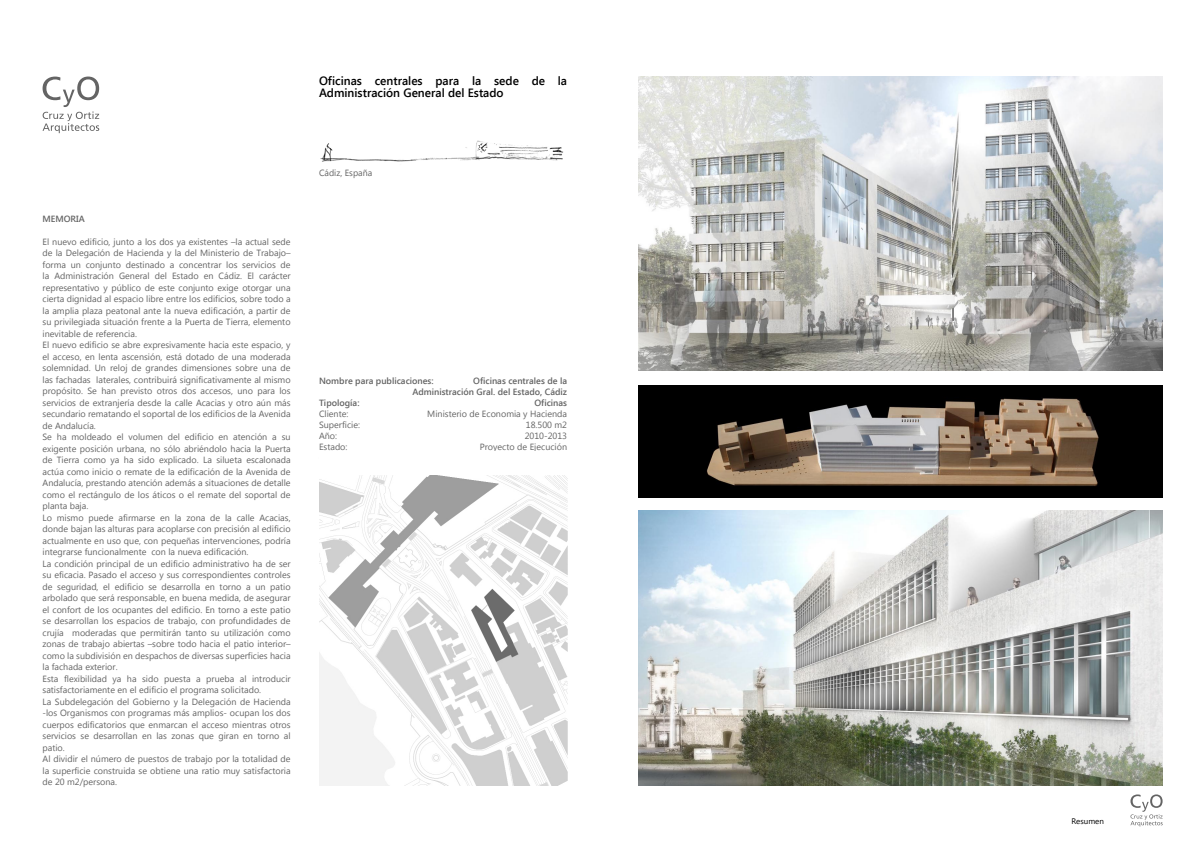
<style>
.page{position:relative;width:1191px;height:842px;background:#fff}
.page>*{position:absolute;margin:0;border:0;box-sizing:border-box;transform-origin:0 0}
.t1{font:600 12px/12px "Segoe UI";color:#000}
.t2{font:9px/11.5px "Segoe UI";color:#646464}
.t3{font:600 9px/11px "Segoe UI";color:#646464;text-align:right}
.t4{font:8px "Segoe UI";color:#000}
</style>
<div class="page">
<div style="left:638px;top:386px;width:524px;height:111px;background:#000"></div>
<img style="left:638px;top:77px;width:524px;height:293px">
<img style="left:638px;top:510px;width:524px;height:275px">
<img style="left:706px;top:386px;width:392px;height:105px">
<img style="left:320px;top:140px;width:243px;height:22px">
<img style="left:319px;top:476px;width:248px;height:309px">
<svg style="left:43px;top:77px;width:56px;height:56px"></svg>
<svg style="left:1130px;top:794px;width:32px;height:32px"></svg>
<h1 class="t1" style="left:319px;top:74px;width:250px">Oficinas centrales para la sede de la<br>Administración General del Estado</h1>
<p class="t3" style="left:43px;top:213px;width:44px">MEMORIA</p>
<p class="t2" style="left:43px;top:235px;width:250px">El nuevo edificio, junto a los dos ya existentes –la actual sede de la Delegación de Hacienda y la del Ministerio de Trabajo– forma un conjunto destinado a concentrar los servicios de la Administración General del Estado en Cádiz. El carácter representativo y público de este conjunto exige otorgar una cierta dignidad al espacio libre entre los edificios, sobre todo a la amplia plaza peatonal ante la nueva edificación, a partir de su privilegiada situación frente a la Puerta de Tierra, elemento inevitable de referencia.<br>El nuevo edificio se abre expresivamente hacia este espacio, y el acceso, en lenta ascensión, está dotado de una moderada solemnidad. Un reloj de grandes dimensiones sobre una de las fachadas laterales, contribuirá significativamente al mismo propósito. Se han previsto otros dos accesos, uno para los servicios de extranjería desde la calle Acacias y otro aún más secundario rematando el soportal de los edificios de la Avenida de Andalucía.<br>Se ha moldeado el volumen del edificio en atención a su exigente posición urbana, no sólo abriéndolo hacia la Puerta de Tierra como ya ha sido explicado. La silueta escalonada actúa como inicio o remate de la edificación de la Avenida de Andalucía, prestando atención además a situaciones de detalle como el rectángulo de los áticos o el remate del soportal de planta baja.<br>Lo mismo puede afirmarse en la zona de la calle Acacias, donde bajan las alturas para acoplarse con precisión al edificio actualmente en uso que, con pequeñas intervenciones, podría integrarse funcionalmente con la nueva edificación.<br>La condición principal de un edificio administrativo ha de ser su eficacia. Pasado el acceso y sus correspondientes controles de seguridad, el edificio se desarrolla en torno a un patio arbolado que será responsable, en buena medida, de asegurar el confort de los ocupantes del edificio. En torno a este patio se desarrollan los espacios de trabajo, con profundidades de crujía moderadas que permitirán tanto su utilización como zonas de trabajo abiertas –sobre todo hacia el patio interior– como la subdivisión en despachos de diversas superficies hacia la fachada exterior.<br>Esta flexibilidad ya ha sido puesta a prueba al introducir satisfactoriamente en el edificio el programa solicitado.<br>La Subdelegación del Gobierno y la Delegación de Hacienda -los Organismos con programas más amplios- ocupan los dos cuerpos edificatorios que enmarcan el acceso mientras otros servicios se desarrollan en las zonas que giran en torno al patio.<br>Al dividir el número de puestos de trabajo por la totalidad de la superficie construida se obtiene una ratio muy satisfactoria de 20 m2/persona.</p>
<p class="t2" style="left:319px;top:167px;width:55px">Cádiz, España</p>
<p class="t3" style="left:412px;top:375px;width:156px">Oficinas centrales de la<br>Administración Gral. del Estado, Cádiz</p>
<p class="t3" style="left:319px;top:375px;width:116px">Nombre para publicaciones:</p>
<p class="t3" style="left:319px;top:397px;width:42px">Tipología:</p>
<p class="t3" style="left:534px;top:397px;width:34px">Oficinas</p>
<p class="t2" style="left:319px;top:408px;width:31px">Cliente:</p>
<p class="t2" style="left:427px;top:408px;width:141px">Ministerio de Economia y Hacienda</p>
<p class="t2" style="left:319px;top:419px;width:42px">Superficie:</p>
<p class="t2" style="left:526px;top:419px;width:43px">18.500 m2</p>
<p class="t2" style="left:319px;top:430px;width:20px">Año:</p>
<p class="t2" style="left:525px;top:430px;width:44px">2010-2013</p>
<p class="t2" style="left:319px;top:441px;width:30px">Estado:</p>
<p class="t2" style="left:480px;top:441px;width:89px">Proyecto de Ejecución</p>
<p class="t4" style="left:1071px;top:816px;width:34px">Resumen</p>
</div>
